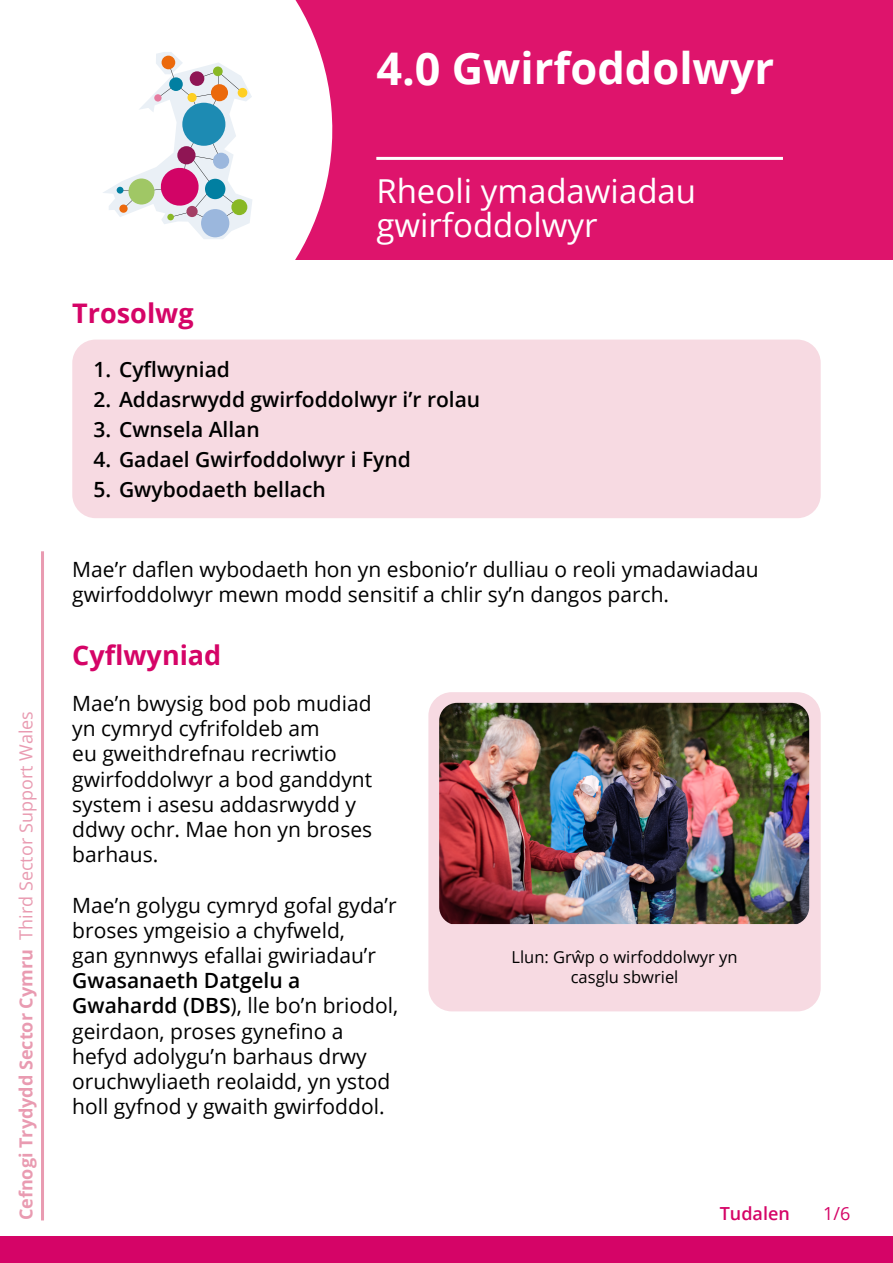
<style>
.page{position:relative;width:893px;height:1263px;background:#fff}
.page>*{position:absolute;margin:0;border:0;box-sizing:border-box;transform-origin:0 0}
.MainSectionHeading{font:700 43.5px "Open Sans";color:#fff}
.MainSubSectionHeadin{font:33px "Open Sans";color:#fff}
.SectionHeading-Pink{font:700 27px "Open Sans";color:#d50467}
.Paragraph-Standard{font:21px/25.2px "Open Sans";color:#000}
.Paragraph-Overview{font:600 21px "Open Sans";color:#000}
.t1{font:700 18px "Open Sans";color:#e99bb1}
.t2{font:600 18px "Open Sans";color:#d50467}
.t3{font:18px "Open Sans";color:#d50467}
.Paragraph-ImageCapti{font:16.5px "Open Sans";color:#000}
.s1{font-weight:400}
.s2{font-size:45px}
.s3{font-weight:600}
</style>
<div class="page">
<div style="left:0;top:0;width:893px;height:259px;background:#de146c"></div>
<div style="left:0;top:0;width:333px;height:259px;background:#fff"></div>
<hr style="left:376px;top:157px;width:407px;height:3px;background:#fff">
<svg style="left:102px;top:52px;width:150px;height:187px;background:#dedee4"></svg>
<div style="left:190px;top:71px;width:14px;height:15px;background:#8f1554;border-radius:50%"></div>
<div style="left:211px;top:84px;width:17px;height:17px;background:#eb690c;border-radius:50%"></div>
<div style="left:213px;top:66px;width:10px;height:10px;background:#89b825;border-radius:50%"></div>
<div style="left:0;top:1236px;width:893px;height:27px;background:#d50467"></div>
<hr style="left:41px;top:551px;width:3px;height:669px;background:#e99bb1">
<div style="left:72px;top:340px;width:749px;height:178px;background:#f7dae2;border-radius:23px"></div>
<div style="left:428px;top:692px;width:393px;height:319px;background:#f7dae2;border-radius:23px"></div>
<img style="left:439px;top:703px;width:370px;height:221px">
<p class="t1" style="left:13px;top:1220px;width:511px;rotate:-90deg">Cefnogi Trydydd Sector Cymru <span class="s1">Third Sector Support Wales</span></p>
<h1 class="MainSectionHeading" style="left:376px;top:38px;width:399px"><span class="s2">4.0</span> Gwirfoddolwyr</h1>
<h3 class="SectionHeading-Pink" style="left:72px;top:294px;width:123px">Trosolwg</h3>
<h2 class="MainSubSectionHeadin" style="left:376px;top:168px;width:321px">Rheoli ymadawiadau</h2>
<h2 class="MainSubSectionHeadin" style="left:376px;top:202px;width:223px">gwirfoddolwyr</h2>
<p class="Paragraph-Overview" style="left:94px;top:355px;width:138px">1. Cyflwyniad</p>
<p class="Paragraph-Overview" style="left:94px;top:385px;width:388px">2. Addasrwydd gwirfoddolwyr i’r rolau</p>
<p class="Paragraph-Overview" style="left:94px;top:415px;width:168px">3. Cwnsela Allan</p>
<p class="Paragraph-Overview" style="left:94px;top:445px;width:319px">4. Gadael Gwirfoddolwyr i Fynd</p>
<p class="Paragraph-Overview" style="left:94px;top:475px;width:234px">5. Gwybodaeth bellach</p>
<p class="Paragraph-Standard" style="left:72px;top:556px;width:688px">Mae’r daflen wybodaeth hon yn esbonio’r dulliau o reoli ymadawiadau gwirfoddolwyr mewn modd sensitif a chlir sy’n dangos parch.</p>
<h3 class="SectionHeading-Pink" style="left:72px;top:636px;width:151px">Cyflwyniad</h3>
<p class="Paragraph-Standard" style="left:72px;top:690px;width:302px">Mae’n bwysig bod pob mudiad yn cymryd cyfrifoldeb am<br>eu gweithdrefnau recriwtio gwirfoddolwyr a bod ganddynt system i asesu addasrwydd y ddwy ochr. Mae hon yn broses barhaus.</p>
<p class="Paragraph-Standard" style="left:72px;top:892px;width:327px">Mae’n golygu cymryd gofal gyda’r broses ymgeisio a chyfweld,<br>gan gynnwys efallai gwiriadau’r<br><span class="s3">Gwasanaeth Datgelu a<br>Gwahardd (DBS</span>), lle bo’n briodol, geirdaon, proses gynefino a hefyd adolygu’n barhaus drwy oruchwyliaeth reolaidd, yn ystod holl gyfnod y gwaith gwirfoddol.</p>
<p class="Paragraph-ImageCapti" style="left:511px;top:945px;width:228px">Llun: Grŵp o wirfoddolwyr yn</p>
<p class="Paragraph-ImageCapti" style="left:571px;top:965px;width:109px">casglu sbwriel</p>
<p class="t2" style="left:720px;top:1201px;width:72px">Tudalen</p>
<p class="t3" style="left:823px;top:1201px;width:29px">1/6</p>
</div>
